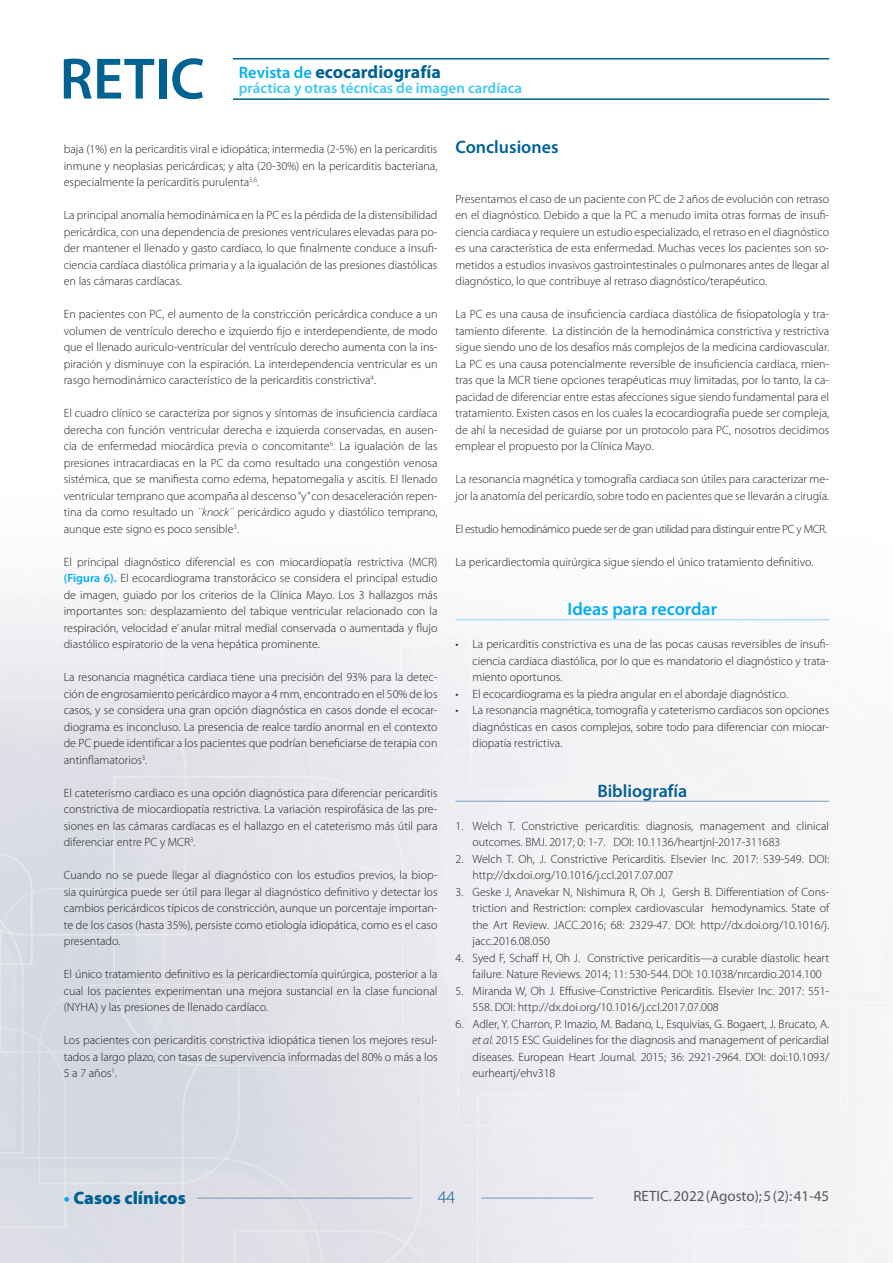
<style>
.page{position:relative;width:893px;height:1263px;background:#fff}
.page>*{position:absolute;margin:0;border:0;box-sizing:border-box;transform-origin:0 0}
.t1{font:700 18px "Myriad Pro";color:#006193}
.Titulo_Ideas_para_re{font:600 18px "Myriad Pro";color:#00aeef}
.t2{font:900 18px "Myriad Pro";color:#006193}
._02_Primer_Orden{font:600 18px "Myriad Pro";color:#006193}
.Titulo_bibliografia{font:600 18px "Myriad Pro";color:#006193}
.t3{font:300 18px "Myriad Pro";color:#006193}
.t4{font:600 15px "Myriad Pro";color:#40c7f4}
.t5{font:15px "Myriad Pro";color:#57585a}
._01_Texto_comun{font:300 12px/16.5px "Myriad Pro";color:#231f20;text-align:justify}
._01_Texto_comun-2{font:300 12px "Myriad Pro";letter-spacing:-.03em;color:#231f20}
.s1{font-weight:600;font-size:16.5px;color:#00aeef}
.s2{font-style:italic}
.s3{font-weight:600;color:#00aeef}
.s4{font-weight:700;color:#00aeef}
.s5{font-style:inherit}
</style>
<div class="page">
<img style="left:0;top:58px;width:893px;height:1205px">
<hr style="left:233px;top:58px;width:596px;height:2px;background:#006193">
<hr style="left:233px;top:98px;width:596px;height:2px;background:#006193">
<svg style="left:64px;top:59px;width:90px;height:40px"></svg>
<div style="left:159px;top:59px;width:7px;height:40px;background:#006193"></div>
<svg style="left:172px;top:58px;width:31px;height:41px"></svg>
<hr style="left:197px;top:1198px;width:215px;height:1px;background:#7a94b0">
<hr style="left:481px;top:1198px;width:112px;height:1px;background:#7a94b0">
<hr style="left:455px;top:619px;width:374px;height:1px;background:#8dd7f7">
<hr style="left:455px;top:801px;width:374px;height:1px;background:#73a0c4">
<h1 class="t1" style="left:239px;top:60px;width:204px"><span class="s1">Revista de</span> ecocardiografía</h1>
<p class="t4" style="left:239px;top:78px;width:285px">práctica y otras técnicas de imagen cardíaca</p>
<p class="_01_Texto_comun" style="left:64px;top:141px;width:375px">baja (1%) en la pericarditis viral e idiopática; intermedia (2-5%) en la pericarditis inmune y neoplasias pericárdicas; y alta (20-30%) en la pericarditis bacteriana, especialmente la pericarditis purulenta<sup>5,6</sup>.</p>
<p class="_01_Texto_comun" style="left:64px;top:207px;width:375px">La principal anomalía hemodinámica en la PC es la pérdida de la distensibilidad pericárdica, con una dependencia de presiones ventriculares elevadas para po&shy;der mantener el llenado y gasto cardíaco, lo que finalmente conduce a insufi&shy;ciencia cardíaca diastólica primaria y a la igualación de las presiones diastólicas en las cámaras cardíacas.</p>
<p class="_01_Texto_comun" style="left:64px;top:306px;width:375px">En pacientes con PC, el aumento de la constricción pericárdica conduce a un volumen de ventrículo derecho e izquierdo fijo e interdependiente, de modo que el llenado auriculo-ventricular del ventrículo derecho aumenta con la ins&shy;piración y disminuye con la espiración. La interdependencia ventricular es un rasgo hemodinámico característico de la pericarditis constrictiva<sup>4</sup>.</p>
<p class="_01_Texto_comun" style="left:64px;top:405px;width:375px">El cuadro clínico se caracteriza por signos y síntomas de insuficiencia cardíaca derecha con función ventricular derecha e izquierda conservadas, en ausen&shy;cia de enfermedad miocárdica previa o concomitante<sup>6</sup>. La igualación de las presiones intracardiacas en la PC da como resultado una congestión venosa sistémica, que se manifiesta como edema, hepatomegalia y ascitis. El llenado ventricular temprano que acompaña al descenso “y” con desaceleración repen&shy;tina da como resultado un <span class="s2">¨knock¨</span> pericárdico agudo y diastólico temprano, aunque este signo es poco sensible<sup>3</sup>.</p>
<p class="_01_Texto_comun" style="left:64px;top:553px;width:375px">El principal diagnóstico diferencial es con miocardiopatía restrictiva (MCR) <span class="s3">(Figura 6).</span> El ecocardiograma transtorácico se considera el principal estudio de imagen, guiado por los criterios de la Clínica Mayo. Los 3 hallazgos más importantes son: desplazamiento del tabique ventricular relacionado con la respiración, velocidad e’ anular mitral medial conservada o aumentada y flujo diastólico espiratorio de la vena hepática prominente.</p>
<p class="_01_Texto_comun" style="left:64px;top:669px;width:375px">La resonancia magnética cardiaca tiene una precisión del 93% para la detec&shy;ción de engrosamiento pericárdico mayor a 4 mm, encontrado en el 50% de los casos, y se considera una gran opción diagnóstica en casos donde el ecocar&shy;diograma es inconcluso. La presencia de realce tardío anormal en el contexto de PC puede identificar a los pacientes que podrían beneficiarse de terapia con antinflamatorios<sup>3</sup>.</p>
<p class="_01_Texto_comun" style="left:64px;top:784px;width:375px">El cateterismo cardiaco es una opción diagnóstica para diferenciar pericarditis constrictiva de miocardiopatía restrictiva. La variación respirofásica de las pre&shy;siones en las cámaras cardíacas es el hallazgo en el cateterismo más útil para diferenciar entre PC y MCR<sup>3</sup>.</p>
<p class="_01_Texto_comun" style="left:64px;top:867px;width:375px">Cuando no se puede llegar al diagnóstico con los estudios previos, la biop&shy;sia quirúrgica puede ser útil para llegar al diagnóstico definitivo y detectar los cambios pericárdicos típicos de constricción, aunque un porcentaje importan&shy;te de los casos (hasta 35%), persiste como etiología idiopática, como es el caso presentado.</p>
<p class="_01_Texto_comun" style="left:64px;top:966px;width:375px">El único tratamiento definitivo es la pericardiectomía quirúrgica, posterior a la cual los pacientes experimentan una mejora sustancial en la clase funcional (NYHA) y las presiones de llenado cardíaco.</p>
<p class="_01_Texto_comun" style="left:64px;top:1032px;width:375px">Los pacientes con pericarditis constrictiva idiopática tienen los mejores resul&shy;tados a largo plazo, con tasas de supervivencia informadas del 80% o más a los 5 a 7 años<sup>1</sup>.</p>
<p class="_02_Primer_Orden" style="left:455px;top:136px;width:105px">Conclusiones</p>
<p class="_01_Texto_comun" style="left:455px;top:190px;width:375px">Presentamos el caso de un paciente con PC de 2 años de evolución con retraso en el diagnóstico. Debido a que la PC a menudo imita otras formas de insufi&shy;ciencia cardiaca y requiere un estudio especializado, el retraso en el diagnóstico es una característica de esta enfermedad. Muchas veces los pacientes son so&shy;metidos a estudios invasivos gastrointestinales o pulmonares antes de llegar al diagnóstico, lo que contribuye al retraso diagnóstico/terapéutico.</p>
<p class="_01_Texto_comun" style="left:455px;top:306px;width:375px">La PC es una causa de insuficiencia cardiaca diastólica de fisiopatología y tra&shy;tamiento diferente. La distinción de la hemodinámica constrictiva y restrictiva sigue siendo uno de los desafíos más complejos de la medicina cardiovascular.<br>La PC es una causa potencialmente reversible de insuficiencia cardíaca, mien&shy;tras que la MCR tiene opciones terapéuticas muy limitadas, por lo tanto, la ca&shy;pacidad de diferenciar entre estas afecciones sigue siendo fundamental para el tratamiento. Existen casos en los cuales la ecocardiografía puede ser compleja, de ahí la necesidad de guiarse por un protocolo para PC, nosotros decidimos emplear el propuesto por la Clínica Mayo.</p>
<p class="_01_Texto_comun" style="left:455px;top:471px;width:375px">La resonancia magnética y tomografía cardiaca son útiles para caracterizar me&shy;jor la anatomía del pericardio, sobre todo en pacientes que se llevarán a cirugía.</p>
<p class="_01_Texto_comun-2" style="left:455px;top:522px;width:373px">El estudio hemodinámico puede ser de gran utilidad para distinguir entre PC y MCR.</p>
<p class="_01_Texto_comun" style="left:455px;top:553px;width:359px">La pericardiectomía quirúrgica sigue siendo el único tratamiento definitivo.</p>
<p class="Titulo_Ideas_para_re" style="left:568px;top:598px;width:151px">Ideas para recordar</p>
<p class="_01_Texto_comun" style="left:472px;top:636px;width:358px;text-indent:-17px">• La pericarditis constrictiva es una de las pocas causas reversibles de insufi&shy;ciencia cardiaca diastólica, por lo que es mandatorio el diagnóstico y trata&shy;miento oportunos.</p>
<p class="_01_Texto_comun" style="left:455px;top:685px;width:334px">• El ecocardiograma es la piedra angular en el abordaje diagnóstico.</p>
<p class="_01_Texto_comun" style="left:472px;top:702px;width:358px;text-indent:-17px">• La resonancia magnética, tomografía y cateterismo cardiacos son opciones diagnósticas en casos complejos, sobre todo para diferenciar con miocar&shy;diopatía restrictiva.</p>
<p class="Titulo_bibliografia" style="left:597px;top:779px;width:92px">Bibliografía</p>
<p class="_01_Texto_comun" style="left:472px;top:817px;width:358px;text-indent:-17px">1. Welch T. Constrictive pericarditis: diagnosis, management and clinical outcomes. BMJ. 2017; 0: 1-7. DOI: 10.1136/heartjnl-2017-311683</p>
<p class="_01_Texto_comun" style="left:472px;top:850px;width:358px;text-indent:-17px">2. Welch T. Oh, J. Constrictive Pericarditis. Elsevier Inc. 2017: 539-549. DOI: http://dx.doi.org/10.1016/j.ccl.2017.07.007</p>
<p class="_01_Texto_comun" style="left:472px;top:883px;width:358px;text-indent:-17px">3. Geske J, Anavekar N, Nishimura R, Oh J, Gersh B. Differentiation of Cons&shy;triction and Restriction: complex cardiovascular hemodynamics. State of the Art Review. JACC.2016; 68: 2329-47. DOI: http://dx.doi.org/10.1016/j. jacc.2016.08.050</p>
<p class="_01_Texto_comun" style="left:472px;top:949px;width:358px;text-indent:-17px">4. Syed F, Schaff H, Oh J. Constrictive pericarditis—a curable diastolic heart failure. Nature Reviews. 2014; 11: 530-544. DOI: 10.1038/nrcardio.2014.100</p>
<p class="_01_Texto_comun" style="left:472px;top:982px;width:358px;text-indent:-17px">5. Miranda W, Oh J. Effusive-Constrictive Pericarditis. Elsevier Inc. 2017: 551-<br>558. DOI: http://dx.doi.org/10.1016/j.ccl.2017.07.008</p>
<p class="_01_Texto_comun" style="left:472px;top:1015px;width:358px;text-indent:-17px">6. Adler, Y. Charron, P. Imazio, M. Badano, L, Esquivias, G. Bogaert, J. Brucato, A. <span class="s2">et al.</span> 2015 ESC Guidelines for the diagnosis and management of pericardial diseases. European Heart Journal. 2015; 36: 2921-2964. DOI: doi:10.1093/ eurheartj/ehv318</p>
<h1 class="t2" style="left:64px;top:1188px;width:124px"><span class="s4">•</span> <span class="s5">C</span>asos clínicos</h1>
<h1 class="t3" style="left:438px;top:1187px;width:19px">44</h1>
<p class="t5" style="left:633px;top:1187px;width:197px">RETIC. 2022 (Agosto); 5 (2): 41-45</p>
</div>
